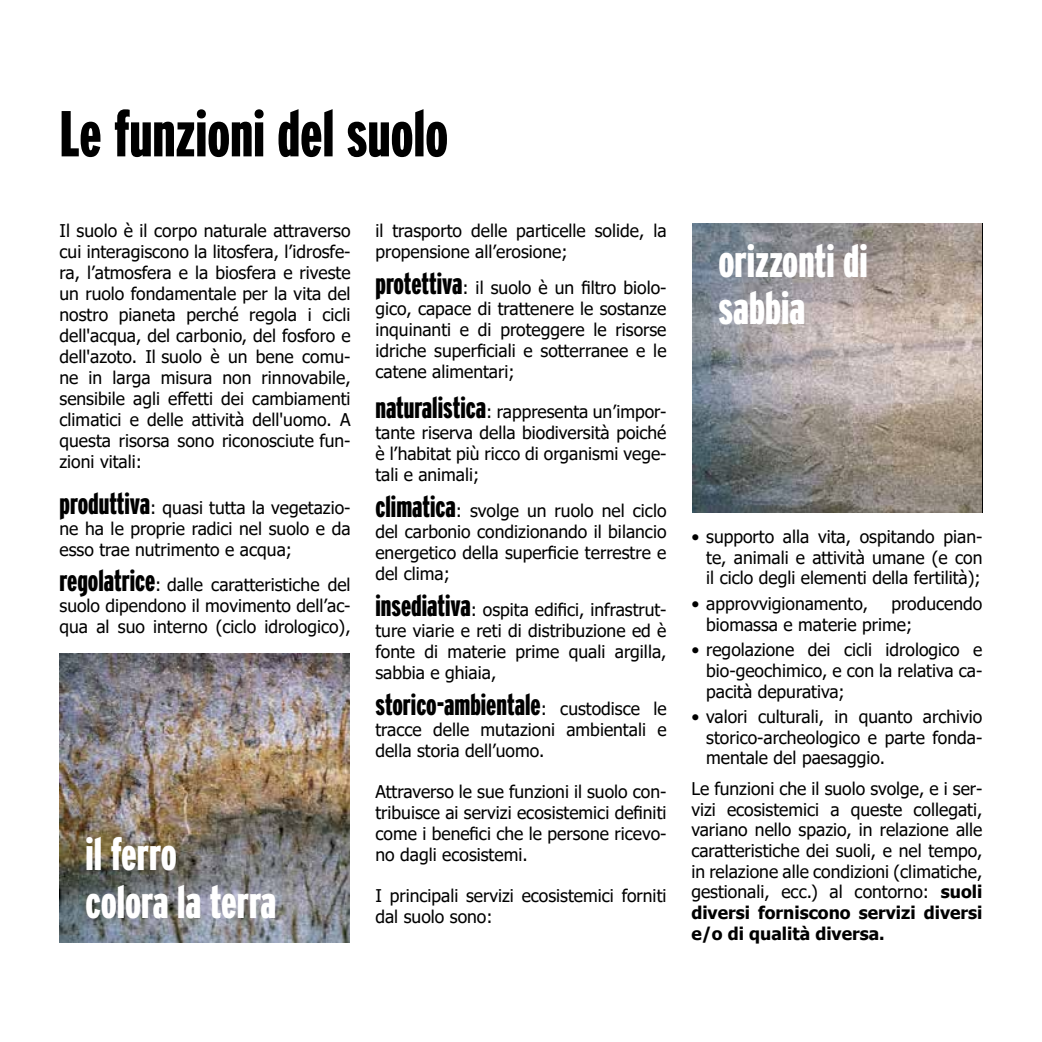
<style>
.page{position:relative;width:1042px;height:1042px;background:#fff}
.page>*{position:absolute;margin:0;border:0;box-sizing:border-box;transform-origin:0 0}
.t1{font:900 extra-condensed 64.75px "Interstate";color:#000}
.t2{font:900 extra-condensed 45.5px/47.2px "Interstate";color:#fff}
.t3{font:900 extra-condensed 29.75px "Interstate";color:#000}
.t4{font:17.5px/21px "Tahoma";color:#000;text-align:justify}
.s1{font-family:"Interstate";font-weight:900;font-stretch:extra-condensed;font-size:29.75px}
.s2{font-family:"Tahoma";font-weight:400;font-stretch:normal;font-size:17.5px}
.s3{font-weight:700}
</style>
<div class="page">
<img style="left:60px;top:654px;width:290px;height:289px">
<img style="left:692px;top:223px;width:289px;height:290px">
<h1 class="t1" style="left:60px;top:98px;width:390px">Le funzioni del suolo</h1>
<p class="t4" style="left:60px;top:221px;width:293px">Il suolo è il corpo naturale attraverso cui interagiscono la litosfera, l’idrosfe&shy;ra, l’atmosfera e la biosfera e riveste un ruolo fondamentale per la vita del nostro pianeta perché regola i cicli dell'acqua, del carbonio, del fosforo e dell'azoto. Il suolo è un bene comu&shy;ne in larga misura non rinnovabile, sensibile agli effetti dei cambiamenti climatici e delle attività dell'uomo. A questa risorsa sono riconosciute fun&shy;zioni vitali:</p>
<p class="t4" style="left:60px;top:498px;width:293px"><span class="s1">produttiva</span>: quasi tutta la vegetazio&shy;ne ha le proprie radici nel suolo e da esso trae nutrimento e acqua;</p>
<p class="t4" style="left:60px;top:575px;width:293px"><span class="s1">regolatrice</span>: dalle caratteristiche del suolo dipendono il movimento dell’ac&shy;qua al suo interno (ciclo idrologico),</p>
<h2 class="t2" style="left:86px;top:831px;width:192px">il ferro<br>colora la terra</h2>
<p class="t4" style="left:375px;top:221px;width:293px">il trasporto delle particelle solide, la propensione all’erosione;</p>
<p class="t4" style="left:375px;top:278px;width:293px"><span class="s1">protettiva</span>: il suolo è un filtro biolo&shy;gico, capace di trattenere le sostanze inquinanti e di proteggere le risorse idriche superficiali e sotterranee e le catene alimentari;</p>
<p class="t4" style="left:375px;top:402px;width:293px"><span class="s1">naturalistica</span>: rappresenta un’impor&shy;tante riserva della biodiversità poiché è l’habitat più ricco di organismi vege&shy;tali e animali;</p>
<p class="t4" style="left:375px;top:501px;width:293px"><span class="s1">climatica</span>: svolge un ruolo nel ciclo del carbonio condizionando il bilancio energetico della superficie terrestre e del clima;</p>
<p class="t4" style="left:375px;top:600px;width:293px"><span class="s1">insediativa</span>: ospita edifici, infrastrut&shy;ture viarie e reti di distribuzione ed è fonte di materie prime quali argilla, sabbia e ghiaia,</p>
<h3 class="t3" style="left:375px;top:688px;width:293px">storico-ambientale<span class="s2">: custodisce le</span></h3>
<p class="t4" style="left:375px;top:720px;width:293px">tracce delle mutazioni ambientali e della storia dell’uomo.</p>
<p class="t4" style="left:375px;top:782px;width:293px">Attraverso le sue funzioni il suolo con&shy;tribuisce ai servizi ecosistemici definiti come i benefici che le persone ricevo&shy;no dagli ecosistemi.</p>
<p class="t4" style="left:375px;top:886px;width:293px">I principali servizi ecosistemici forniti dal suolo sono:</p>
<h2 class="t2" style="left:718px;top:237px;width:151px">orizzonti di sabbia</h2>
<p class="t4" style="left:706px;top:527px;width:278px;text-indent:-15px">• supporto alla vita, ospitando pian&shy;te, animali e attività umane (e con il ciclo degli elementi della fertilità);</p>
<p class="t4" style="left:691px;top:594px;width:178px">• approvvigionamento,</p>
<p class="t4" style="left:706px;top:594px;width:278px;text-indent:185px">producendo biomassa e materie prime;</p>
<p class="t4" style="left:706px;top:640px;width:278px;text-indent:-15px">• regolazione dei cicli idrologico e bio-geochimico, e con la relativa ca&shy;pacità depurativa;</p>
<p class="t4" style="left:706px;top:707px;width:278px;text-indent:-15px">• valori culturali, in quanto archivio storico-archeologico e parte fonda&shy;mentale del paesaggio.</p>
<p class="t4" style="left:691px;top:779px;width:293px">Le funzioni che il suolo svolge, e i ser&shy;vizi ecosistemici a queste collegati, variano nello spazio, in relazione alle caratteristiche dei suoli, e nel tempo, in relazione alle condizioni (climatiche, gestionali, ecc.) al contorno: <span class="s3">suoli diversi forniscono servizi diversi e/o di qualità diversa.</span></p>
</div>
